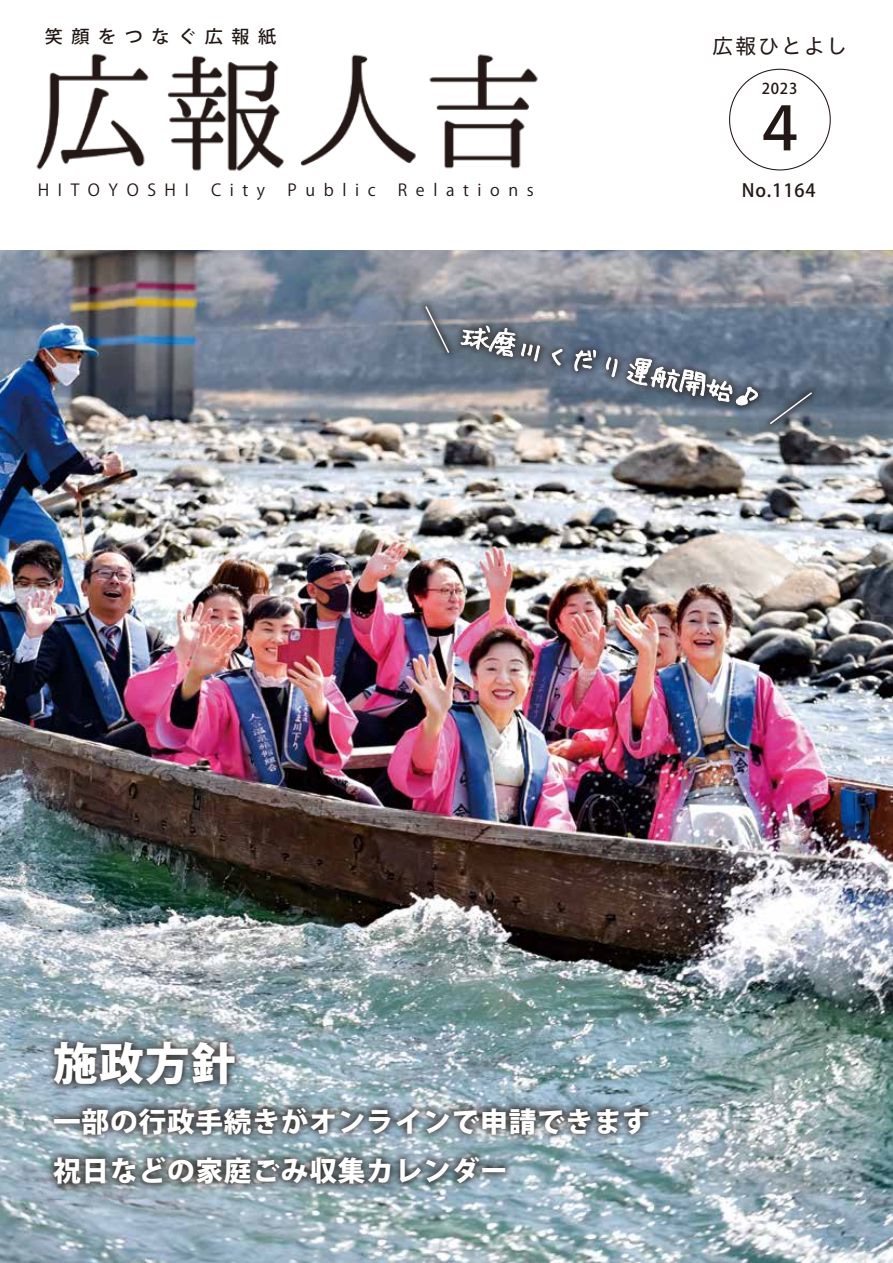
<style>
.page{position:relative;width:893px;height:1263px;background:#fff}
.page>*{position:absolute;margin:0;border:0;box-sizing:border-box;transform-origin:0 0}
.t1{font:500 58.8px "Koz Go Pr 6 N";color:#221815;scale:.92 1}
.t2{font:800 44.7px "Koz Go Pro";color:#fff}
.t3{font:800 27.6px/49.5px "Koz Go Pro";letter-spacing:.03em;color:#fff}
.t4{font:21.3px "Hiragino UD Sans Std N W4";letter-spacing:.075em;color:#221815}
.t5{font:500 18px "Koz Go Pro";letter-spacing:.05em;color:#221815}
.t6{font:500 17.7px "Koz Go Pr 6 N";letter-spacing:.475em;color:#221815}
.t7{font:16.5px "Koz Go Pr 6 N";letter-spacing:.52em;color:#221815}
.t8{font:500 14.85px "Koz Go Pr 6 N";color:#221815}
</style>
<div class="page">
<img style="left:0;top:251px;width:893px;height:1012px">
<img style="left:36px;top:53px;width:502px;height:118px">
<div style="left:45px;top:1032px;width:199px;height:61px;background:#221815;opacity:.8"></div>
<div style="left:45px;top:1098px;width:613px;height:45px;background:#221815;opacity:.8"></div>
<div style="left:45px;top:1148px;width:469px;height:45px;background:#221815;opacity:.8"></div>
<div style="left:417px;top:298px;width:41px;height:63px;background:#221815;opacity:.62"></div>
<svg style="left:424px;top:304px;width:27px;height:51px"></svg>
<div style="left:762px;top:384px;width:58px;height:48px;background:#221815;opacity:.62"></div>
<svg style="left:768px;top:391px;width:46px;height:35px;background:#616d7b"></svg>
<div style="left:452px;top:318px;width:314px;height:96px;background:#221815;opacity:.62"></div>
<svg style="left:461px;top:326px;width:297px;height:79px;background:#737f8e"></svg>
<p class="t6" style="left:45px;top:27px;width:233px">笑顔をつなぐ広報紙</p>
<p class="t7" style="left:38px;top:181px;width:153px">HITOYOSHI</p>
<p class="t7" style="left:211px;top:181px;width:56px">City</p>
<p class="t7" style="left:287px;top:181px;width:90px">Public</p>
<p class="t7" style="left:398px;top:181px;width:137px">Relations</p>
<p class="t4" style="left:712px;top:29px;width:137px">広報ひとよし</p>
<p class="t8" style="left:762px;top:80px;width:37px">2023</p>
<h1 class="t1" style="left:753px;top:95px;width:60px">４</h1>
<p class="t5" style="left:742px;top:178px;width:75px">No.1164</p>
<h2 class="t2" style="left:53px;top:1034px;width:184px">施政方針</h2>
<p class="t3" style="left:53px;top:1098px;width:598px">一部の行政手続きがオンラインで申請できます祝日などの家庭ごみ収集カレンダー</p>
</div>
